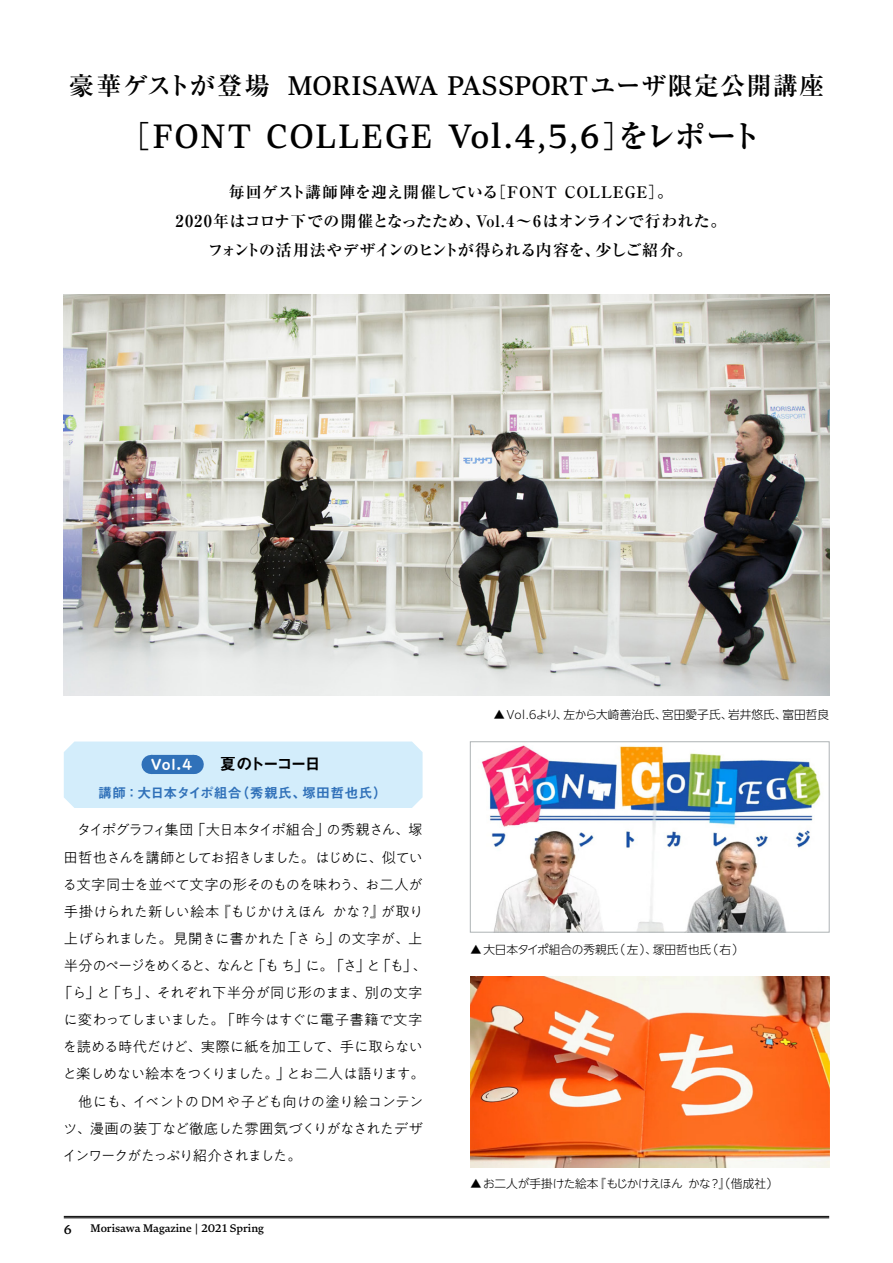
<style>
.page{position:relative;width:893px;height:1263px;background:#fff}
.page>*{position:absolute;margin:0;border:0;box-sizing:border-box;transform-origin:0 0}
.t1{font:700 31.35px "Lutes UDPE";letter-spacing:.035em;color:#000}
.t2{font:700 25.05px "Ryumin Pr 6";letter-spacing:.05em;color:#000}
.t3{font:16.5px "Midashi Go Pr 6 N MB31";letter-spacing:-.155em;color:#000}
.t4{font:700 15.9px/28.7px "Ryumin Pr 6";color:#000;text-align:center}
.t5{font:300 14.4px "PA1 Gothic Std N";letter-spacing:-.04em;color:#000}
.t6{font:300 14.4px "PA1 Gothic Std N";letter-spacing:-.115em;color:#000}
.t7{font:300 14.4px "PA1 Gothic Std N";letter-spacing:-.09em;color:#000}
.t8{font:300 14.4px "PA1 Gothic Std N";letter-spacing:-.005em;color:#000}
.t9{font:300 14.4px "PA1 Gothic Std N";letter-spacing:-.075em;color:#000}
.t10{font:300 14.4px "PA1 Gothic Std N";letter-spacing:-.02em;color:#000}
.t11{font:300 14.4px "PA1 Gothic Std N";letter-spacing:-.085em;color:#000}
.t12{font:13.8px "Midashi Go Pr 6 N MB31";letter-spacing:.025em;color:#3071b9}
.t13{font:500 12.75px "Role Serif Text Pro";color:#000}
.t14{font:300 11.7px "PUD Shin Go NT Pr 6 N";color:#000}
.t15{font:300 11.7px "PUD Shin Go NT Pr 6 N";letter-spacing:-.03em;color:#000}
.t16{font:500 11.1px "Role Serif Text Pro";color:#000}
.s1{font-family:"Lutes UDPE"}
.s2{font-family:"Ryumin Pr 6"}
.s3{font-size:16.35px}
.s4{font-family:"UD Digi Kyokasho Pro N";font-weight:700;font-size:14.85px;color:#fff}
.s5{font-size:14.85px}
</style>
<div class="page">
<hr style="left:64px;top:1216px;width:765px;height:1px;background:#000">
<hr style="left:64px;top:1217px;width:765px;height:1px;background:#000">
<svg style="left:64px;top:741px;width:359px;height:67px;background:#cce7f8"></svg>
<img style="left:470px;top:977px;width:359px;height:190px">
<img style="left:481px;top:745px;width:340px;height:185px">
<div style="left:470px;top:741px;width:359px;height:191px;border:1px solid #aeb3b5"></div>
<img style="left:64px;top:294px;width:765px;height:401px">
<h2 class="t2" style="left:69px;top:66px;width:757px">豪華ゲストが登場 <span class="s1">MORISAWA PASSPORT</span>ユーザ限定公開講座</h2>
<h1 class="t1" style="left:119px;top:110px;width:644px"><span class="s2">［</span>FONT COLLEGE Vol.4,5,6<span class="s2">］をレポート</span></h1>
<p class="t4" style="left:175px;top:177px;width:552px">毎回ゲスト講師陣を迎え開催している［FONT COLLEGE］。<br><span class="s3">2020</span>年はコロナ下での開催となったため、Vol.4〜6はオンラインで行われた。フォントの活用法やデザインのヒントが得られる内容を、少しご紹介。</p>
<p class="t3" style="left:151px;top:750px;width:187px"><span class="s4">Vol.4</span> 　夏のトーコー日　</p>
<p class="t12" style="left:98px;top:781px;width:290px">講師：大日本タイポ組合（秀親氏、塚田哲也氏）</p>
<p class="t9" style="left:77px;top:822px;width:347px">タイポグラフィ集団「大日本タイポ組合」の秀親さん、塚</p>
<p class="t7" style="left:64px;top:849px;width:361px">田哲也さんを講師としてお招きしました。はじめに、似てい</p>
<p class="t5" style="left:63px;top:876px;width:361px">る文字同士を並べて文字の形そのものを味わう、お二人が</p>
<p class="t5" style="left:64px;top:903px;width:361px">手掛けられた新しい絵本『もじかけえほん かな<span class="s5">?</span>』が取り</p>
<p class="t5" style="left:64px;top:930px;width:360px">上げられました。見開きに書かれた「さら」の文字が、上</p>
<p class="t6" style="left:64px;top:958px;width:365px">半分のページをめくると、なんと「もち」に。「さ」と「も」、</p>
<p class="t8" style="left:58px;top:985px;width:366px">「ら」と「ち」、それぞれ下半分が同じ形のまま、別の文字</p>
<p class="t10" style="left:63px;top:1012px;width:361px">に変わってしまいました。「昨今はすぐに電子書籍で文字</p>
<p class="t5" style="left:63px;top:1039px;width:361px">を読める時代だけど、実際に紙を加工して、手に取らない</p>
<p class="t5" style="left:63px;top:1066px;width:363px">と楽しめない絵本をつくりました。」とお二人は語ります。</p>
<p class="t5" style="left:78px;top:1093px;width:347px">他にも、イベントの <span class="s5">DM</span> や子ども向けの塗り絵コンテン</p>
<p class="t5" style="left:63px;top:1120px;width:361px">ツ、漫画の装丁など徹底した雰囲気づくりがなされたデザ</p>
<p class="t11" style="left:63px;top:1147px;width:241px">インワークがたっぷり紹介されました。</p>
<p class="t13" style="left:64px;top:1219px;width:9px">6</p>
<p class="t16" style="left:91px;top:1220px;width:175px">Morisawa Magazine | 2021 Spring</p>
<p class="t14" style="left:493px;top:705px;width:337px">▲Vol.6より、左から大崎善治氏、宮田愛子氏、岩井悠氏、富田哲良</p>
<p class="t14" style="left:470px;top:940px;width:275px">▲大日本タイポ組合の秀親氏（左）、塚田哲也氏（右）</p>
<p class="t15" style="left:470px;top:1175px;width:310px">▲お二人が手掛けた絵本『もじかけえほん かな?』（偕成社）</p>
</div>
